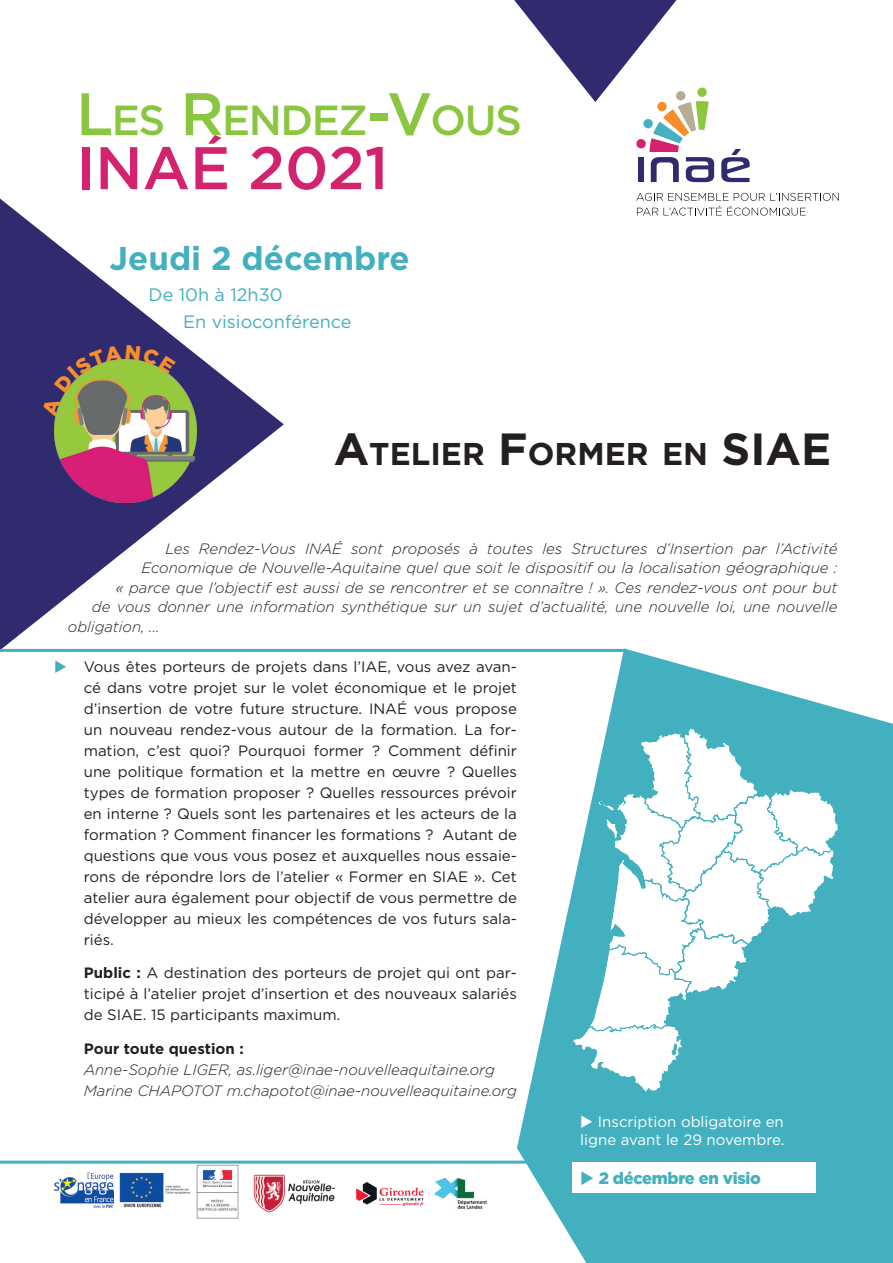
<style>
.page{position:relative;width:893px;height:1263px;background:#fff}
.page>*{position:absolute;margin:0;border:0;box-sizing:border-box;transform-origin:0 0}
.t1{font:500 60px "Gotham";color:#d4236e}
.t2{font:500 42px "Gotham";letter-spacing:-.035em;color:#8bc640}
.t3{font:700 33px "Gotham";color:#43b0bf}
.t4{font:700 31.5px "Gotham";color:#231f20}
.t5{font:18px/27px "Gotham";color:#43b0bf}
.t6{font:900 16.5px "Gotham";letter-spacing:-.02em;color:#43b0bf}
.t7{font:15px/21px "Gotham";color:#231f20;text-align:justify}
.t8{font:italic 300 15px/21px "Gotham";color:#231f20}
.t9{font:15px/18px "Gotham";color:#fff}
.t10{font:700 15px "Gotham";color:#231f20}
.s1{font-size:60px}
.s2{font-size:45px}
.s3{color:#43b0bf}
.s4{font-weight:700}
</style>
<div class="page">
<svg style="left:0;top:199px;width:284px;height:450px"></svg>
<hr style="left:0;top:649px;width:626px;height:3px;background:#43b0bf">
<svg style="left:517px;top:648px;width:376px;height:615px;fill:#43b0bf"></svg>
<hr style="left:0;top:1160px;width:665px;height:3px;background:#43b0bf">
<img style="left:54px;top:1173px;width:59px;height:35px">
<img style="left:119px;top:1173px;width:71px;height:35px">
<img style="left:197px;top:1165px;width:42px;height:53px">
<svg style="left:636px;top:193px;width:203px;height:23px"></svg>
<svg style="left:514px;top:0;width:200px;height:182px"></svg>
<svg style="left:721px;top:149px;width:29px;height:33px"></svg>
<img style="left:356px;top:1182px;width:68px;height:24px">
<img style="left:434px;top:1177px;width:53px;height:32px">
<svg style="left:571px;top:727px;width:268px;height:366px"></svg>
<div style="left:572px;top:1162px;width:244px;height:31px;background:#fff"></div>
<img style="left:253px;top:1174px;width:82px;height:39px">
<img style="left:54px;top:359px;width:143px;height:143px">
<svg style="left:42px;top:345px;width:134px;height:72px;background:#67725e"></svg>
<h2 class="t2" style="left:76px;top:93px;width:447px"><span class="s1">L</span>ES <span class="s1">R</span>ENDEZ<span class="s1">-V</span>OUS</h2>
<h1 class="t1" style="left:76px;top:129px;width:314px">INAÉ 2021</h1>
<h3 class="t3" style="left:110px;top:236px;width:302px">Jeudi 2 décembre</h3>
<p class="t5" style="left:183px;top:281px;width:170px;text-indent:-35px">De 10h à 12h30<br>En visioconférence</p>
<h3 class="t4" style="left:334px;top:433px;width:493px"><span class="s2">A</span>TELIER <span class="s2">F</span>ORMER EN <span class="s2">SIAE</span></h3>
<p class="t8" style="left:165px;top:537px;width:674px">Les Rendez-Vous INAÉ sont proposés à toutes les Structures d’Insertion par l’Activité</p>
<p class="t8" style="left:141px;top:557px;width:698px">Economique de Nouvelle-Aquitaine quel que soit le dispositif ou la localisation géographique :</p>
<p class="t8" style="left:116px;top:576px;width:723px">« parce que l’objectif est aussi de se rencontrer et se connaître ! ». Ces rendez-vous ont pour but</p>
<p class="t8" style="left:92px;top:596px;width:747px">de vous donner une information synthétique sur un sujet d’actualité, une nouvelle loi, une nouvelle</p>
<p class="t8" style="left:68px;top:615px;width:93px">obligation, ...</p>
<p class="t7" style="left:84px;top:655px;width:435px;text-indent:-30px"><span class="s3">◆</span> Vous êtes porteurs de projets dans l’IAE, vous avez avan&shy;cé dans votre projet sur le volet économique et le projet d’insertion de votre future structure. INAÉ vous propose un nouveau rendez-vous autour de la formation. La for&shy;mation, c’est quoi? Pourquoi former ? Comment définir une politique formation et la mettre en œuvre ? Quelles types de formation proposer ? Quelles ressources prévoir en interne ? Quels sont les partenaires et les acteurs de la formation ? Comment financer les formations ? Autant de questions que vous vous posez et auxquelles nous essaie&shy;rons de répondre lors de l’atelier « Former en SIAE ». Cet atelier aura également pour objectif de vous permettre de développer au mieux les compétences de vos futurs sala&shy;riés.</p>
<p class="t7" style="left:84px;top:962px;width:435px"><span class="s4">Public :</span> A destination des porteurs de projet qui ont par&shy;ticipé à l’atelier projet d’insertion et des nouveaux salariés de SIAE. 15 participants maximum.</p>
<p class="t10" style="left:84px;top:1039px;width:162px">Pour toute question :</p>
<p class="t8" style="left:84px;top:1059px;width:435px">Anne-Sophie LIGER, as.liger@inae-nouvelleaquitaine.org<br>Marine CHAPOTOT m.chapotot@inae-nouvelleaquitaine.org</p>
<p class="t9" style="left:580px;top:1113px;width:206px">◆ Inscription obligatoire en ligne avant le 29 novembre.</p>
<p class="t6" style="left:580px;top:1167px;width:182px">◆ 2 décembre en visio</p>
</div>
